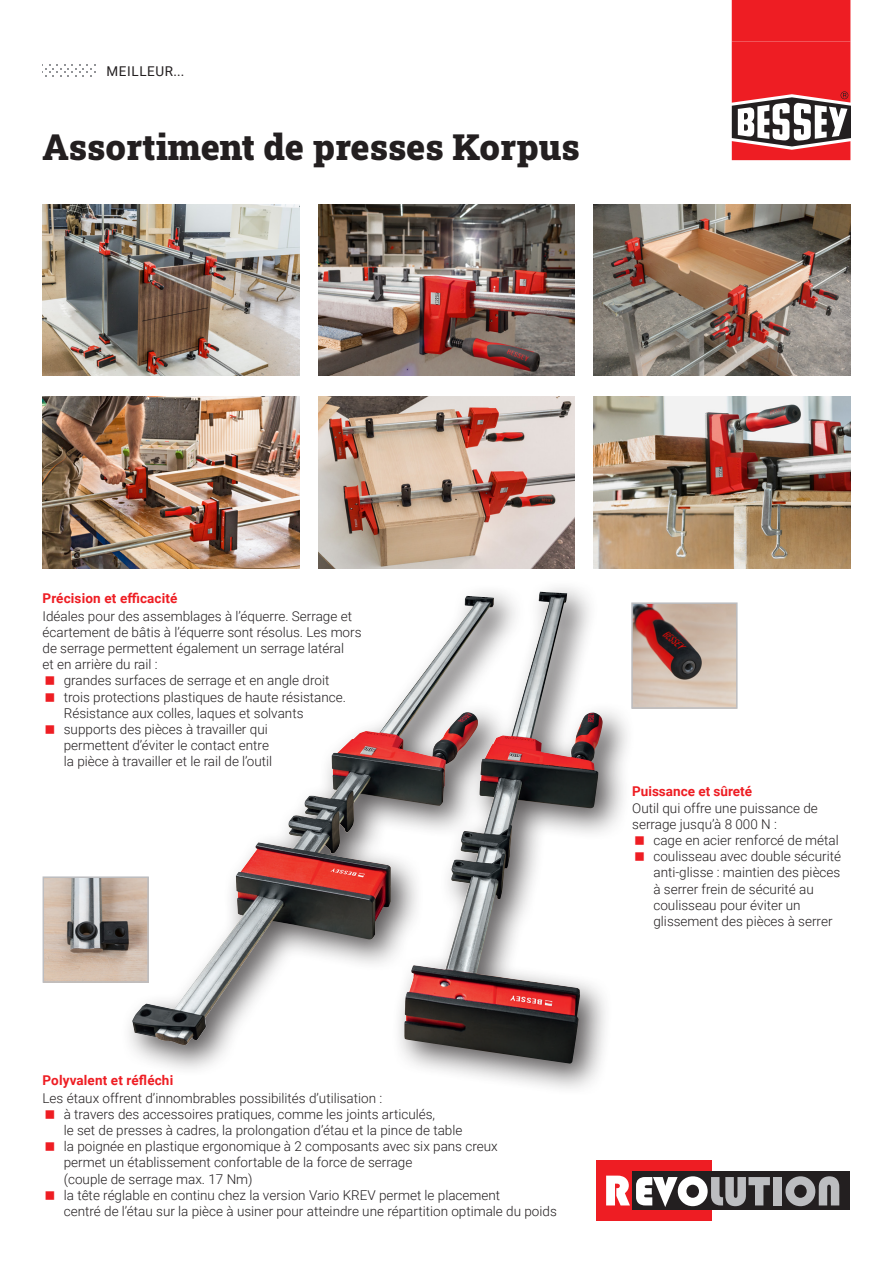
<style>
.page{position:relative;width:893px;height:1263px;background:#fff}
.page>*{position:absolute;margin:0;border:0;box-sizing:border-box;transform-origin:0 0}
.t1{font:36px "Roboto Slab";color:#231f20}
.t2{font:300 13.5px/16.2px "Roboto";color:#231f20}
.t3{font:700 13.5px "Roboto";letter-spacing:.01em;color:#ee1d23}
.t4{font:13.5px "Roboto";letter-spacing:.045em;color:#231f20}
</style>
<div class="page">
<img style="left:594px;top:204px;width:256px;height:172px">
<div style="left:596px;top:1160px;width:116px;height:61px;background:#ee1d23"></div>
<div style="left:632px;top:1171px;width:217px;height:39px;background:#231f20"></div>
<svg style="left:606px;top:1175px;width:24px;height:30px"></svg>
<svg style="left:636px;top:1176px;width:134px;height:31px"></svg>
<div style="left:773px;top:1177px;width:8px;height:28px;background:#bcbdc0"></div>
<svg style="left:785px;top:1176px;width:54px;height:30px"></svg>
<img style="left:43px;top:397px;width:256px;height:171px">
<img style="left:318px;top:397px;width:257px;height:171px">
<img style="left:594px;top:397px;width:256px;height:171px">
<div style="left:121px;top:579px;width:515px;height:518px;background:#231f20;opacity:.75"></div>
<img style="left:314px;top:592px;width:289px;height:472px">
<img style="left:46px;top:879px;width:100px;height:101px">
<div style="left:43px;top:876px;width:106px;height:107px;border:2px solid #bcbdc0"></div>
<img style="left:634px;top:605px;width:101px;height:101px">
<div style="left:631px;top:602px;width:107px;height:107px;border:2px solid #bcbdc0"></div>
<img style="left:43px;top:204px;width:256px;height:172px">
<img style="left:318px;top:204px;width:257px;height:172px">
<svg style="left:732px;top:41px;width:119px;height:120px"></svg>
<div style="left:732px;top:0;width:118px;height:41px;background:#ee1d23"></div>
<svg style="left:45px;top:64px;width:51px;height:13px"></svg>
<p class="t4" style="left:107px;top:62px;width:79px">MEILLEUR...</p>
<h1 class="t1" style="left:43px;top:122px;width:539px">Assortiment de presses Korpus</h1>
<p class="t3" style="left:43px;top:589px;width:136px">Précision et efficacité</p>
<p class="t2" style="left:43px;top:607px;width:311px">Idéales pour des assemblages à l’équerre. Serrage et</p>
<p class="t2" style="left:43px;top:623px;width:321px">écartement de bâtis à l’équerre sont résolus. Les mors</p>
<p class="t2" style="left:43px;top:639px;width:303px">de serrage permettent également un serrage latéral</p>
<p class="t2" style="left:43px;top:656px;width:117px">et en arrière du rail :</p>
<p class="t2" style="left:64px;top:672px;width:267px">grandes surfaces de serrage et en angle droit</p>
<p class="t2" style="left:64px;top:688px;width:284px">trois protections plastiques de haute résistance.</p>
<p class="t2" style="left:64px;top:704px;width:241px">Résistance aux colles, laques et solvants</p>
<p class="t2" style="left:64px;top:720px;width:205px">supports des pièces à travailler qui</p>
<p class="t2" style="left:64px;top:737px;width:207px">permettent d’éviter le contact entre</p>
<p class="t2" style="left:64px;top:753px;width:210px">la pièce à travailler et le rail de l’outil</p>
<p class="t3" style="left:43px;top:1071px;width:132px">Polyvalent et réfléchi</p>
<p class="t2" style="left:64px;top:1089px;width:494px;text-indent:-21px">Les étaux offrent d’innombrables possibilités d’utilisation :<br>à travers des accessoires pratiques, comme les joints articulés,<br>le set de presses à cadres, la prolongation d’étau et la pince de table<br>la poignée en plastique ergonomique à 2 composants avec six pans creux<br>permet un établissement confortable de la force de serrage<br>(couple de serrage max. 17 Nm)<br>la tête réglable en continu chez la version Vario KREV permet le placement<br>centré de l’étau sur la pièce à usiner pour atteindre une répartition optimale du poids</p>
<p class="t3" style="left:632px;top:782px;width:121px">Puissance et sûreté</p>
<p class="t2" style="left:632px;top:799px;width:187px">Outil qui offre une puissance de serrage jusqu’à 8 000 N :</p>
<p class="t2" style="left:653px;top:831px;width:189px">cage en acier renforcé de métal coulisseau avec double sécurité anti-glisse : maintien des pièces à serrer frein de sécurité au coulisseau pour éviter un glissement des pièces à serrer</p>
</div>
